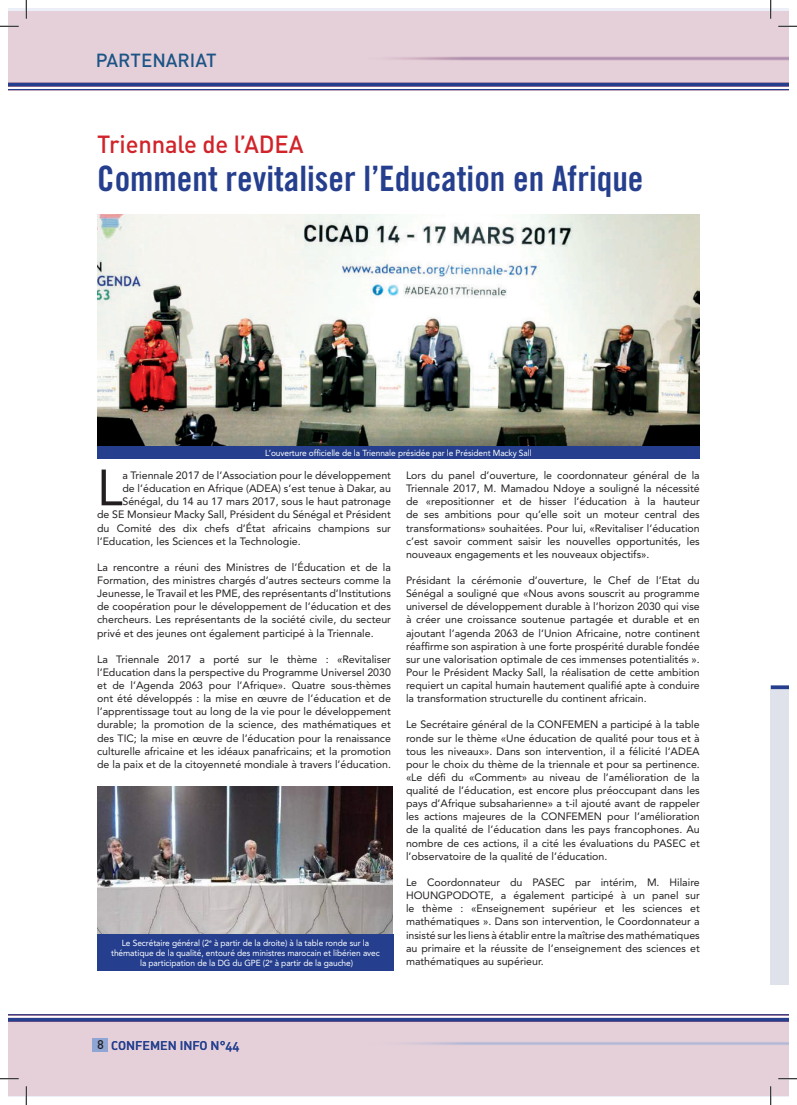
<style>
.page{position:relative;width:797px;height:1105px;background:#fff}
.page>*{position:absolute;margin:0;border:0;box-sizing:border-box;transform-origin:0 0}
.t1{font:50.5px "Avenir";color:#231f20}
.t2{font:35px "Trade Gothic LT Std Bd Cn 20";color:#253f8e}
.t3{font:24.5px "DIN Medium Alternate";letter-spacing:-.005em;color:#d1232a}
.t4{font:18.75px "DIN Medium Alternate";color:#1c5486}
.t5{font:12.5px "DIN Medium Alternate";color:#253f8e}
.t6{font:10.62px/13.1px "Avenir";color:#231f20;text-align:justify}
.t7{font:8.75px/10px "Avenir";letter-spacing:-.01em;color:#fff;text-align:center;scale:.96 1}
.s1{color:#231f20}
</style>
<div class="page">
<div style="left:9px;top:9px;width:779px;height:77px;background:#e5d0d9"></div>
<div style="left:9px;top:1021px;width:779px;height:75px;background:#e5d0d9"></div>
<svg style="left:391px;top:56px;width:397px;height:5px"></svg>
<svg style="left:405px;top:1042px;width:383px;height:3px"></svg>
<hr style="left:9px;top:83px;width:779px;height:3px;background:#253f8e">
<hr style="left:9px;top:89px;width:779px;height:1px;background:#253f8e">
<hr style="left:9px;top:1014px;width:779px;height:1px;background:#253f8e">
<svg style="left:9px;top:1018px;width:779px;height:4px;background:#33428c"></svg>
<div style="left:92px;top:1038px;width:16px;height:14px;background:#8fa6d5"></div>
<div style="left:770px;top:690px;width:18px;height:295px;background:#dfe2eb"></div>
<img style="left:97px;top:214px;width:602px;height:232px">
<svg style="left:770px;top:685px;width:18px;height:4px"></svg>
<div style="left:97px;top:446px;width:602px;height:13px;background:#253f8e"></div>
<img style="left:97px;top:786px;width:295px;height:148px">
<div style="left:97px;top:934px;width:297px;height:37px;background:#253f8e"></div>
<svg style="left:0;top:25px;width:19px;height:2px"></svg>
<svg style="left:778px;top:25px;width:19px;height:2px"></svg>
<svg style="left:0;top:1078px;width:19px;height:1px"></svg>
<svg style="left:778px;top:1078px;width:19px;height:1px"></svg>
<svg style="left:25px;top:0;width:2px;height:19px"></svg>
<svg style="left:25px;top:1086px;width:2px;height:19px"></svg>
<svg style="left:770px;top:0;width:1px;height:19px"></svg>
<svg style="left:770px;top:1086px;width:1px;height:19px"></svg>
<h3 class="t4" style="left:96px;top:49px;width:122px">PARTENARIAT</h3>
<h3 class="t3" style="left:97px;top:129px;width:208px">Triennale de l’ADEA</h3>
<h2 class="t2" style="left:97px;top:157px;width:548px">Comment revitaliser l’Education en Afrique</h2>
<p class="t7" style="left:265px;top:448px;width:279px">L’ouverture officielle de la Triennale présidée par le Président Macky Sall</p>
<h1 class="t1" style="left:97px;top:458px;width:27px">L</h1>
<p class="t6" style="left:122px;top:469px;width:270px">a Triennale 2017 de l’Association pour le développement</p>
<p class="t6" style="left:122px;top:482px;width:270px">de l’éducation en Afrique (ADEA) s’est tenue à Dakar, au</p>
<p class="t6" style="left:122px;top:495px;width:270px">Sénégal, du 14 au 17 mars 2017, sous le haut patronage</p>
<p class="t6" style="left:97px;top:508px;width:295px">de SE Monsieur Macky Sall, Président du Sénégal et Président</p>
<p class="t6" style="left:97px;top:521px;width:295px">du Comité des dix chefs d’État africains champions sur</p>
<p class="t6" style="left:97px;top:534px;width:205px">l’Education, les Sciences et la Technologie.</p>
<p class="t6" style="left:97px;top:561px;width:295px">La rencontre a réuni des Ministres de l’Éducation et de la Formation, des ministres chargés d’autres secteurs comme la Jeunesse, le Travail et les PME, des représentants d’Institutions de coopération pour le développement de l’éducation et des chercheurs. Les représentants de la société civile, du secteur privé et des jeunes ont également participé à la Triennale.</p>
<p class="t6" style="left:97px;top:653px;width:295px">La Triennale 2017 a porté sur le thème : «Revitaliser l’Education dans la perspective du Programme Universel 2030 et de l’Agenda 2063 pour l’Afrique». Quatre sous-thèmes ont été développés : la mise en œuvre de l’éducation et de l’apprentissage tout au long de la vie pour le développement durable; la promotion de la science, des mathématiques et des TIC; la mise en œuvre de l’éducation pour la renaissance culturelle africaine et les idéaux panafricains; et la promotion de la paix et de la citoyenneté mondiale à travers l’éducation.</p>
<p class="t7" style="left:111px;top:938px;width:281px">Le Secrétaire général (2<sup>e</sup> à partir de la droite) à la table ronde sur la thématique de la qualité, entouré des ministres marocain et libérien avec la participation de la DG du GPE (2<sup>e</sup> à partir de la gauche)</p>
<p class="t6" style="left:406px;top:469px;width:295px">Lors du panel d’ouverture, le coordonnateur général de la Triennale 2017, M. Mamadou Ndoye a souligné la nécessité de «repositionner et de hisser l’éducation à la hauteur de ses ambitions pour qu’elle soit un moteur central des transformations» souhaitées. Pour lui, «Revitaliser l’éducation c’est savoir comment saisir les nouvelles opportunités, les nouveaux engagements et les nouveaux objectifs».</p>
<p class="t6" style="left:406px;top:574px;width:295px">Présidant la cérémonie d’ouverture, le Chef de l’Etat du Sénégal a souligné que «Nous avons souscrit au programme universel de développement durable à l’horizon 2030 qui vise à créer une croissance soutenue partagée et durable et en ajoutant l’agenda 2063 de l’Union Africaine, notre continent réaffirme son aspiration à une forte prospérité durable fondée sur une valorisation optimale de ces immenses potentialités ».<br>Pour le Président Macky Sall, la réalisation de cette ambition requiert un capital humain hautement qualifié apte à conduire la transformation structurelle du continent africain.</p>
<p class="t6" style="left:406px;top:718px;width:295px">Le Secrétaire général de la CONFEMEN a participé à la table ronde sur le thème «Une éducation de qualité pour tous et à tous les niveaux». Dans son intervention, il a félicité l’ADEA pour le choix du thème de la triennale et pour sa pertinence. «Le défi du «Comment» au niveau de l’amélioration de la qualité de l’éducation, est encore plus préoccupant dans les pays d’Afrique subsaharienne» a t-il ajouté avant de rappeler les actions majeures de la CONFEMEN pour l’amélioration de la qualité de l’éducation dans les pays francophones. Au nombre de ces actions, il a cité les évaluations du PASEC et l’observatoire de la qualité de l’éducation.</p>
<p class="t6" style="left:406px;top:876px;width:295px">Le Coordonnateur du PASEC par intérim, M. Hilaire HOUNGPODOTE, a également participé à un panel sur le thème : «Enseignement supérieur et les sciences et mathématiques ». Dans son intervention, le Coordonnateur a insisté sur les liens à établir entre la maîtrise des mathématiques au primaire et la réussite de l’enseignement des sciences et mathématiques au supérieur.</p>
<p class="t5" style="left:97px;top:1038px;width:144px"><span class="s1">8</span> CONFEMEN INFO N°44</p>
</div>
